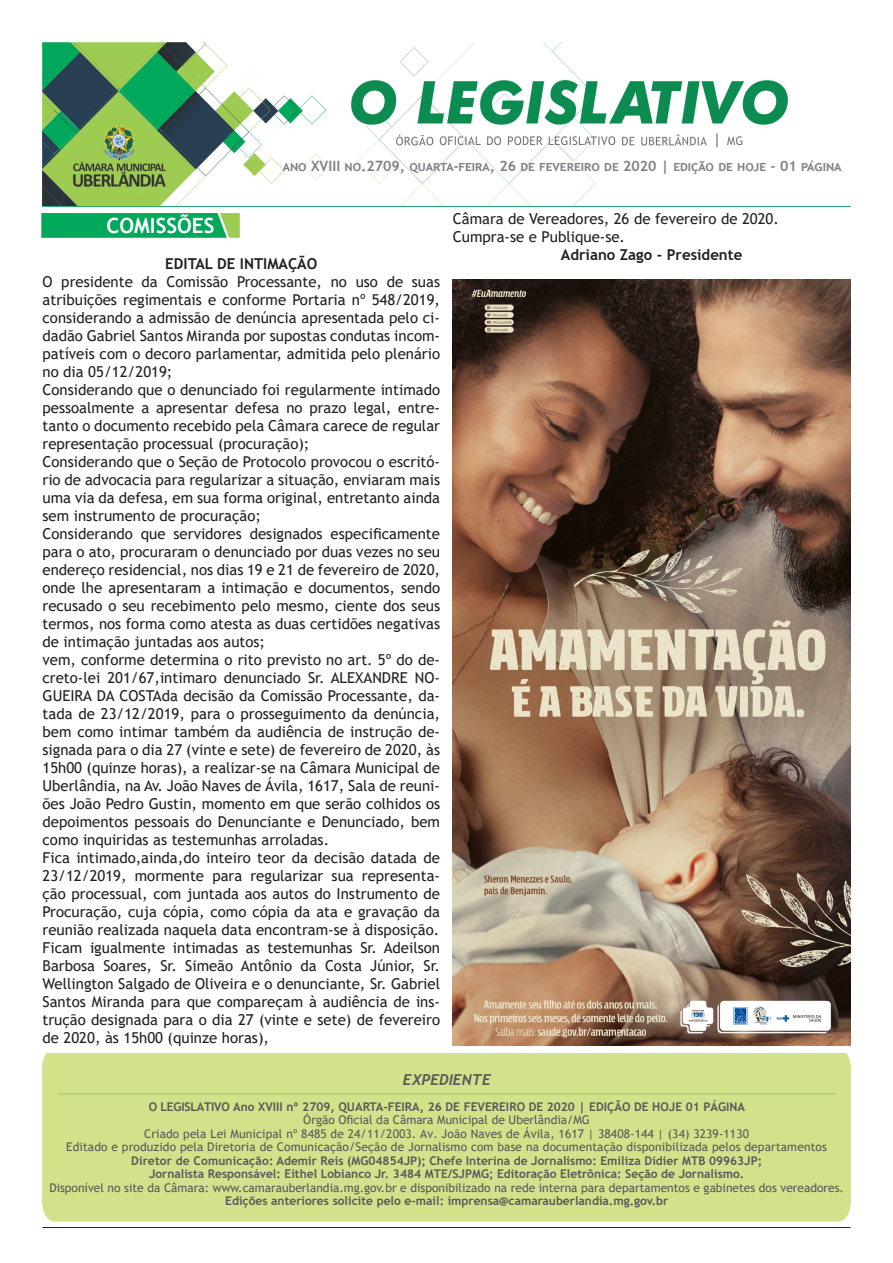
<style>
.page{position:relative;width:893px;height:1263px;background:#fff}
.page>*{position:absolute;margin:0;border:0;box-sizing:border-box;transform-origin:0 0}
.t1{font:700 21px "Trebuchet MS";color:#fff}
.t2{font:15px/18px "Trebuchet MS";color:#231f20;text-align:justify}
.t3{font:700 15px "Trebuchet MS";color:#231f20}
.t4{font:italic 700 15px "Trebuchet";color:#57585a}
.t5{font:700 14.25px "Trebuchet MS";color:#808285}
.t6{font:12px/13.5px "Trebuchet MS";letter-spacing:.01em;color:#57585a;text-align:center}
.t7{font:700 12px "Trebuchet MS";color:#57585a}
.s1{font-weight:700}
</style>
<div class="page">
<img style="left:43px;top:43px;width:807px;height:163px">
<img style="left:41px;top:213px;width:198px;height:24px">
<hr style="left:43px;top:1227px;width:807px;height:1px;background:#231f20">
<hr style="left:58px;top:1093px;width:777px;height:1px;background:#9ec566">
<img style="left:453px;top:280px;width:397px;height:765px">
<p class="t5" style="left:283px;top:157px;width:561px">ano XVIII no.2709, quarta-feira, 26 de fevereiro de 2020 | edição de hoje - 01 página</p>
<p class="t1" style="left:107px;top:212px;width:110px">COMISSÕES</p>
<p class="t3" style="left:165px;top:254px;width:153px">EDITAL DE INTIMAÇÃO</p>
<p class="t2" style="left:43px;top:273px;width:399px">O presidente da Comissão Processante, no uso de suas atribuições regimentais e conforme Portaria nº 548/2019, considerando a admissão de denúncia apresentada pelo ci&shy;dadão Gabriel Santos Miranda por supostas condutas incom&shy;patíveis com o decoro parlamentar, admitida pelo plenário no dia 05/12/2019;</p>
<p class="t2" style="left:43px;top:381px;width:399px">Considerando que o denunciado foi regularmente intimado pessoalmente a apresentar defesa no prazo legal, entre&shy;tanto o documento recebido pela Câmara carece de regular representação processual (procuração);</p>
<p class="t2" style="left:43px;top:453px;width:399px">Considerando que o Seção de Protocolo provocou o escritó&shy;rio de advocacia para regularizar a situação, enviaram mais uma via da defesa, em sua forma original, entretanto ainda sem instrumento de procuração;</p>
<p class="t2" style="left:43px;top:525px;width:399px">Considerando que servidores designados especificamente para o ato, procuraram o denunciado por duas vezes no seu endereço residencial, nos dias 19 e 21 de fevereiro de 2020, onde lhe apresentaram a intimação e documentos, sendo recusado o seu recebimento pelo mesmo, ciente dos seus termos, nos forma como atesta as duas certidões negativas de intimação juntadas aos autos;</p>
<p class="t2" style="left:43px;top:651px;width:399px">vem, conforme determina o rito previsto no art. 5º do de&shy;creto-lei 201/67,intimaro denunciado Sr. ALEXANDRE NO-GUEIRA DA COSTAda decisão da Comissão Processante, da&shy;tada de 23/12/2019, para o prosseguimento da denúncia, bem como intimar também da audiência de instrução de&shy;signada para o dia 27 (vinte e sete) de fevereiro de 2020, às 15h00 (quinze horas), a realizar-se na Câmara Municipal de Uberlândia, na Av. João Naves de Ávila, 1617, Sala de reuni&shy;ões João Pedro Gustin, momento em que serão colhidos os depoimentos pessoais do Denunciante e Denunciado, bem como inquiridas as testemunhas arroladas.</p>
<p class="t2" style="left:43px;top:849px;width:399px">Fica intimado,ainda,do inteiro teor da decisão datada de 23/12/2019, mormente para regularizar sua representa&shy;ção processual, com juntada aos autos do Instrumento de Procuração, cuja cópia, como cópia da ata e gravação da reunião realizada naquela data encontram-se à disposição.</p>
<p class="t2" style="left:43px;top:939px;width:399px">Ficam igualmente intimadas as testemunhas Sr. Adeilson Barbosa Soares, Sr. Simeão Antônio da Costa Júnior, Sr.<br>Wellington Salgado de Oliveira e o denunciante, Sr. Gabriel Santos Miranda para que compareçam à audiência de ins&shy;trução designada para o dia 27 (vinte e sete) de fevereiro de 2020, às 15h00 (quinze horas),</p>
<p class="t2" style="left:453px;top:210px;width:328px">Câmara de Vereadores, 26 de fevereiro de 2020.</p>
<p class="t2" style="left:453px;top:228px;width:174px">Cumpra-se e Publique-se.</p>
<p class="t3" style="left:561px;top:245px;width:183px">Adriano Zago - Presidente</p>
<p class="t4" style="left:403px;top:1070px;width:90px">EXPEDIENTE</p>
<p class="t7" style="left:149px;top:1099px;width:598px">O LEGISLATIVO Ano XVIII nº 2709, QUARTA-FEIRA, 26 DE FEVEREIRO DE 2020 | EDIÇÃO DE HOJE 01 PÁGINA</p>
<p class="t6" style="left:303px;top:1113px;width:288px">Órgão Oficial da Câmara Municipal de Uberlândia/MG</p>
<p class="t6" style="left:144px;top:1127px;width:606px">Criado pela Lei Municipal nº 8485 de 24/11/2003. Av. João Naves de Ávila, 1617 | 38408-144 | (34) 3239-1130</p>
<p class="t6" style="left:66px;top:1140px;width:762px">Editado e produzido pela Diretoria de Comunicação/Seção de Jornalismo com base na documentação disponibilizada pelos departamentos</p>
<p class="t7" style="left:131px;top:1153px;width:632px">Diretor de Comunicação: Ademir Reis (MG04854JP); Chefe Interina de Jornalismo: Emiliza Didier MTB 09963JP;</p>
<p class="t7" style="left:149px;top:1166px;width:597px">Jornalista Responsável: Eithel Lobianco Jr. 3484 MTE/SJPMG; Editoração Eletrônica: Seção de Jornalismo.</p>
<p class="t6" style="left:49px;top:1181px;width:796px">Disponível no site da Câmara: www.camarauberlandia.mg.gov.br e disponibilizado na rede interna para departamentos e gabinetes dos vereadores.<br><span class="s1">Edições anteriores solicite pelo e-mail: imprensa@camarauberlandia.mg.gov.br</span></p>
</div>
